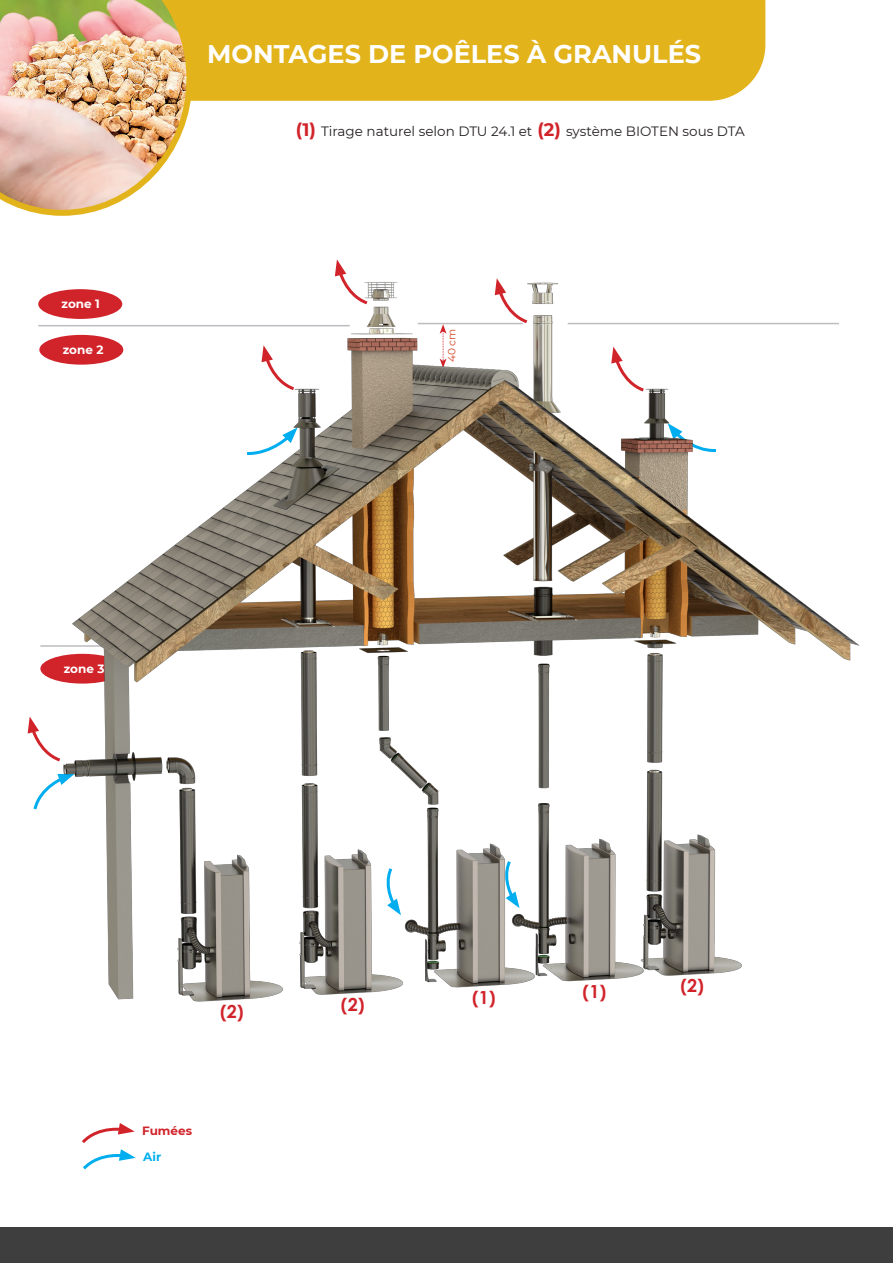
<style>
.page{position:relative;width:893px;height:1263px;background:#fff}
.page>*{position:absolute;margin:0;border:0;box-sizing:border-box;transform-origin:0 0}
.t1{font:700 25.5px "Montserrat";color:#fff}
.t2{font:700 18px "Century Gothic";color:#d1232a}
.t3{font:13.5px "Montserrat";color:#231f20}
.t4{font:700 12px "Montserrat";color:#fff}
.t5{font:700 12px "Montserrat";color:#d1232a}
.t6{font:700 12px "Montserrat";color:#00aeef}
.t7{font:10.5px "Montserrat";color:#d54423}
.s1{font-weight:700;font-size:18px;color:#d1232a}
</style>
<div class="page">
<div style="left:192px;top:0;width:573px;height:101px;background:#e3b31c"></div>
<img style="left:0;top:0;width:192px;height:216px">
<div style="left:0;top:1227px;width:893px;height:36px;background:#3e3e3f"></div>
<svg style="left:82px;top:1123px;width:54px;height:47px"></svg>
<svg style="left:336px;top:259px;width:5px;height:6px"></svg>
<img style="left:27px;top:265px;width:832px;height:737px">
<p class="t4" style="left:62px;top:295px;width:40px">zone 1</p>
<p class="t4" style="left:63px;top:341px;width:42px">zone 2</p>
<p class="t1" style="left:207px;top:36px;width:495px">MONTAGES DE POÊLES À GRANULÉS</p>
<p class="t3" style="left:296px;top:122px;width:450px"><span class="s1">(1)</span> Tirage naturel selon DTU 24.1 et <span class="s1">(2)</span> système BIOTEN sous DTA</p>
<p class="t7" style="left:445px;top:362px;width:35px;rotate:-90deg">40 cm</p>
<p class="t4" style="left:64px;top:660px;width:42px">zone 3</p>
<p class="t2" style="left:220px;top:998px;width:25px">(2)</p>
<p class="t2" style="left:341px;top:990px;width:25px">(2)</p>
<p class="t2" style="left:472px;top:984px;width:25px">(1)</p>
<p class="t2" style="left:583px;top:978px;width:25px">(1)</p>
<p class="t2" style="left:680px;top:971px;width:25px">(2)</p>
<p class="t5" style="left:142px;top:1122px;width:51px">Fumées</p>
<p class="t6" style="left:143px;top:1148px;width:19px">Air</p>
</div>
